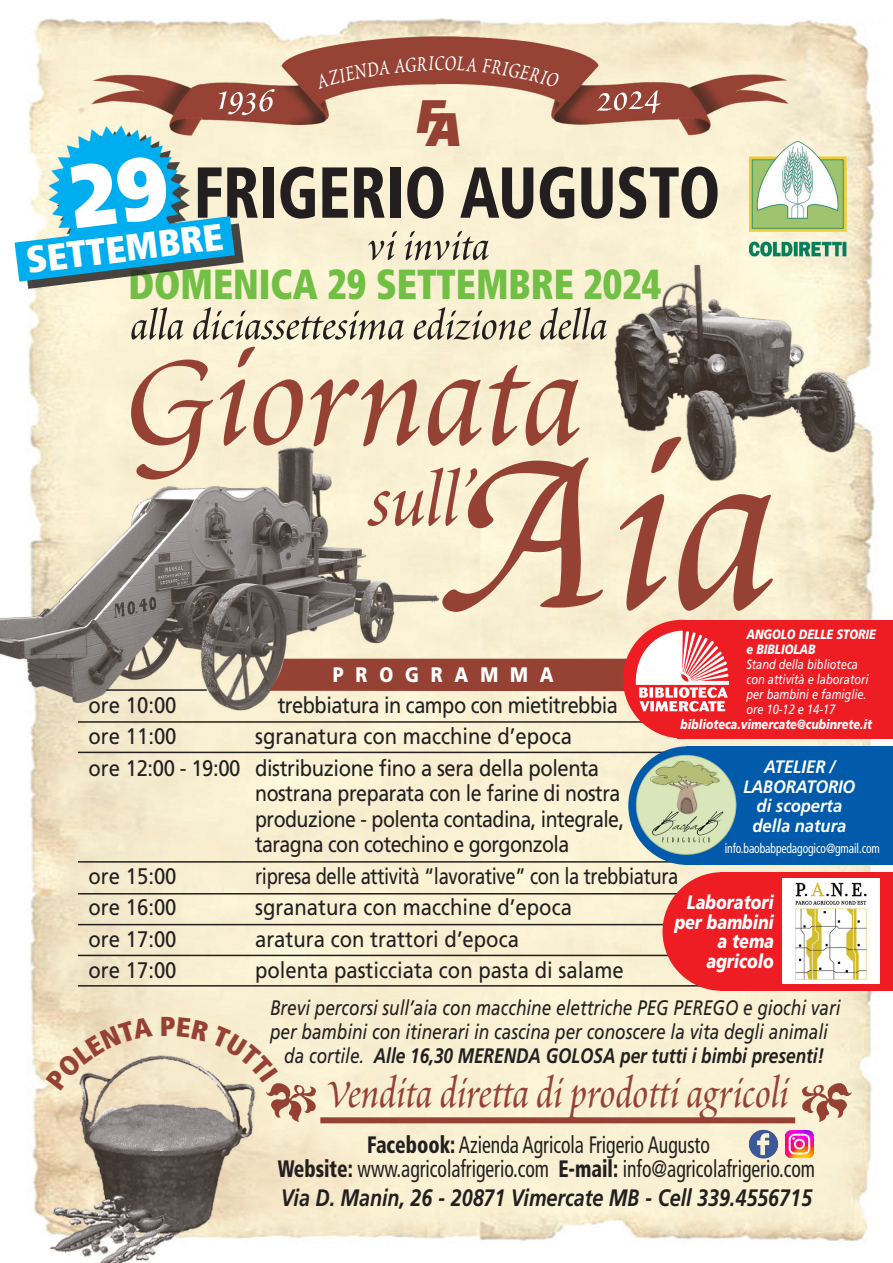
<style>
.page{position:relative;width:893px;height:1263px;background:#fff}
.page>*{position:absolute;margin:0;border:0;box-sizing:border-box;transform-origin:0 0}
.t1{font:284.4px "Poetica Chancery I";color:#954134;scale:1.11 1}
.t2{font:162.15px "Poetica Chancery I";color:#954134;scale:1.11 1}
.t3{font:86.1px "Poetica Chancery I";color:#954134;scale:1.11 1}
.t4{font:73.2px "Poetica Supp Ornaments";color:#954134;scale:1.11 1}
.t5{font:900 condensed 72px "Frutiger LT";color:#231f20;scale:.85 1}
.t6{font:49.2px "Poetica Chancery II";color:#954134}
.t7{font:47.7px "Poetica Chancery I";color:#231f20;scale:1.11 1}
.t8{font:italic 900 46.95px "Frutiger LT";color:#954134;scale:.85 1}
.t9{font:43.2px "Poetica Chancery III";color:#fff;scale:1.11 1}
.t10{font:900 condensed 42px "Frutiger LT";color:#71bf44;scale:.89 1}
.t11{font:900 condensed 37.5px "Frutiger LT";color:#fff}
.t12{font:900 condensed 27.45px "Frutiger LT";color:#954134}
.t13{font:27px "Poetica Chancery I";color:#fff;scale:.8 1}
.t14{font:condensed 23.7px "Frutiger LT";color:#231f20;scale:.83 1}
.t15{font:italic 700 23.7px "Frutiger LT";color:#231f20;scale:.83 1}
.t16{font:22.5px "Frutiger LT";color:#231f20;scale:.9 1}
.t17{font:22.5px "Frutiger LT";letter-spacing:-.02em;color:#231f20;scale:.87 1}
.t18{font:22.5px "Frutiger LT";letter-spacing:-.02em;color:#231f20;scale:.9 1}
.t19{font:22.5px "Frutiger LT";letter-spacing:-.02em;color:#231f20;scale:.82 1}
.t20{font:22.5px "Frutiger LT";letter-spacing:-.02em;color:#231f20;scale:.89 1}
.t21{font:italic 21px/24px "Frutiger LT";color:#231f20;scale:.82 1}
.t22{font:italic 700 21px "Frutiger LT";color:#231f20;scale:.82 1}
.t23{font:900 21px "Frutiger LT";color:#fff;scale:.85 1}
.t24{font:italic 900 19.5px "Frutiger LT";color:#fff;scale:.82 1}
.t25{font:italic 700 18px "Frutiger LT";color:#fff;scale:.92 1}
.t26{font:italic 13.5px/15px "Frutiger LT";color:#fff;scale:.82 1}
.t27{font:italic 900 13.5px "Frutiger LT";color:#fff;scale:.82 1}
.t28{font:condensed 13.5px "Frutiger LT";letter-spacing:-.01em;color:#fff;scale:.86 1}
.s1{font-family:"Poetica Chancery III"}
.s2{font-weight:400}
.s3{font-weight:900}
</style>
<div class="page">
<img style="left:0;top:18px;width:893px;height:1245px">
<div style="left:320px;top:1117px;width:475px;height:6px;background:#954134"></div>
<hr style="left:78px;top:721px;width:758px;height:2px;background:#231f20">
<hr style="left:78px;top:752px;width:758px;height:1px;background:#231f20">
<hr style="left:78px;top:861px;width:758px;height:2px;background:#231f20">
<hr style="left:78px;top:893px;width:758px;height:1px;background:#231f20">
<hr style="left:78px;top:924px;width:758px;height:1px;background:#231f20">
<hr style="left:78px;top:955px;width:758px;height:1px;background:#231f20">
<hr style="left:78px;top:985px;width:758px;height:1px;background:#231f20">
<div style="left:269px;top:659px;width:357px;height:32px;background:#954134"></div>
<hr style="left:106px;top:689px;width:101px;height:2px;background:#231f20">
<div style="left:720px;top:872px;width:173px;height:119px;background:#ee1d23"></div>
<div style="left:662px;top:872px;width:119px;height:119px;background:#ee1d23;border-radius:50%"></div>
<div style="left:783px;top:878px;width:97px;height:106px;background:#fff"></div>
<img style="left:795px;top:883px;width:72px;height:97px">
<img style="left:786px;top:1130px;width:27px;height:28px">
<img style="left:748px;top:1129px;width:30px;height:29px">
<div style="left:623px;top:620px;width:119px;height:118px;background:#ee1d23;border-radius:50%"></div>
<div style="left:678px;top:620px;width:215px;height:118px;background:#ee1d23"></div>
<img style="left:631px;top:622px;width:98px;height:97px">
<div style="left:686px;top:746px;width:207px;height:119px;background:#015aaa"></div>
<div style="left:628px;top:746px;width:119px;height:119px;background:#015aaa;border-radius:50%"></div>
<img style="left:632px;top:752px;width:105px;height:104px">
<svg style="left:46px;top:1017px;width:107px;height:73px"></svg>
<svg style="left:177px;top:1017px;width:139px;height:105px"></svg>
<div style="left:315px;top:57px;width:119px;height:32px;background:#964235"></div>
<div style="left:446px;top:56px;width:114px;height:32px;background:#964235"></div>
<svg style="left:15px;top:125px;width:229px;height:164px"></svg>
<p class="t13" style="left:434px;top:50px;width:14px">C</p>
<p class="t8" style="left:415px;top:88px;width:45px">F</p>
<p class="t9" style="left:217px;top:76px;width:54px;rotate:3deg">1936</p>
<p class="t9" style="left:595px;top:78px;width:60px;rotate:-3deg">2024</p>
<p class="t8" style="left:426px;top:101px;width:52px">A</p>
<p class="t5" style="left:194px;top:149px;width:621px">FRIGERIO AUGUSTO</p>
<p class="t11" style="left:24px;top:238px;width:199px;rotate:-7deg">SETTEMBRE</p>
<p class="t7" style="left:367px;top:224px;width:112px">vi invita</p>
<p class="t10" style="left:128px;top:259px;width:600px">DOMENICA 29 SETTEMBRE 2024</p>
<p class="t7" style="left:130px;top:303px;width:431px">alla diciassettesima edizione della</p>
<p class="t2" style="left:123px;top:322px;width:414px"><span class="s1">G</span>iornata</p>
<p class="t1" style="left:439px;top:393px;width:304px"><span class="s1">A</span>ia</p>
<p class="t3" style="left:368px;top:460px;width:96px">sull’</p>
<p class="t27" style="left:746px;top:626px;width:159px">ANGOLO DELLE STORIE</p>
<p class="t27" style="left:746px;top:641px;width:86px">e BIBLIOLAB</p>
<p class="t26" style="left:746px;top:657px;width:138px">Stand della biblioteca</p>
<p class="t26" style="left:746px;top:672px;width:150px">con attività e laboratori per bambini e famiglie.</p>
<p class="t26" style="left:746px;top:702px;width:110px">ore 10-12 e 14-17</p>
<p class="t27" style="left:680px;top:716px;width:235px">biblioteca.vimercate@cubinrete.it</p>
<p class="t25" style="left:764px;top:756px;width:78px">ATELIER /</p>
<p class="t25" style="left:743px;top:776px;width:123px">LABORATORIO</p>
<p class="t25" style="left:757px;top:795px;width:95px">di scoperta</p>
<p class="t25" style="left:752px;top:815px;width:104px">della natura</p>
<p class="t28" style="left:725px;top:841px;width:182px">info.baobabpedagogico@gmail.com</p>
<p class="t23" style="left:333px;top:662px;width:261px">P R O G R A M M A</p>
<p class="t18" style="left:89px;top:692px;width:99px">ore 10:00</p>
<p class="t20" style="left:278px;top:692px;width:384px">trebbiatura in campo con mietitrebbia</p>
<p class="t18" style="left:89px;top:723px;width:99px">ore 11:00</p>
<p class="t16" style="left:255px;top:723px;width:354px">sgranatura con macchine d’epoca</p>
<p class="t18" style="left:89px;top:755px;width:569px">ore 12:00 - 19:00 distribuzione fino a sera della polenta</p>
<p class="t17" style="left:255px;top:780px;width:421px">nostrana preparata con le farine di nostra</p>
<p class="t17" style="left:255px;top:806px;width:426px">produzione - polenta contadina, integrale,</p>
<p class="t17" style="left:255px;top:831px;width:363px">taragna con cotechino e gorgonzola</p>
<p class="t18" style="left:89px;top:863px;width:99px">ore 15:00</p>
<p class="t19" style="left:255px;top:863px;width:518px">ripresa delle attività “lavorative” con la trebbiatura</p>
<p class="t18" style="left:89px;top:894px;width:99px">ore 16:00</p>
<p class="t16" style="left:255px;top:894px;width:354px">sgranatura con macchine d’epoca</p>
<p class="t18" style="left:89px;top:926px;width:99px">ore 17:00</p>
<p class="t16" style="left:255px;top:926px;width:295px">aratura con trattori d’epoca</p>
<p class="t18" style="left:89px;top:957px;width:99px">ore 17:00</p>
<p class="t16" style="left:255px;top:957px;width:411px">polenta pasticciata con pasta di salame</p>
<p class="t24" style="left:687px;top:891px;width:108px">Laboratori</p>
<p class="t24" style="left:675px;top:910px;width:123px">per bambini</p>
<p class="t24" style="left:717px;top:930px;width:70px">a tema</p>
<p class="t24" style="left:706px;top:949px;width:84px">agricolo</p>
<p class="t21" style="left:270px;top:996px;width:697px">Brevi percorsi sull’aia con macchine elettriche PEG PEREGO e giochi vari per bambini con itinerari in cascina per conoscere la vita degli animali</p>
<p class="t22" style="left:284px;top:1043px;width:660px"><span class="s2">da cortile.</span> Alle 16,30 MERENDA GOLOSA per tutti i bimbi presenti!</p>
<p class="t12" style="left:160px;top:1010px;width:17px">P</p>
<p class="t6" style="left:326px;top:1070px;width:464px">Vendita diretta di prodotti agricoli</p>
<p class="t4" style="left:796px;top:1052px;width:53px">■</p>
<p class="t14" style="left:367px;top:1131px;width:414px"><span class="s3">Facebook:</span> Azienda Agricola Frigerio Augusto</p>
<p class="t14" style="left:278px;top:1155px;width:649px"><span class="s3">Website:</span> www.agricolafrigerio.com <span class="s3">E-mail:</span> info@agricolafrigerio.com</p>
<p class="t15" style="left:281px;top:1183px;width:641px">Via D. Manin, 26 - 20871 Vimercate MB - Cell 339.4556715</p>
</div>
